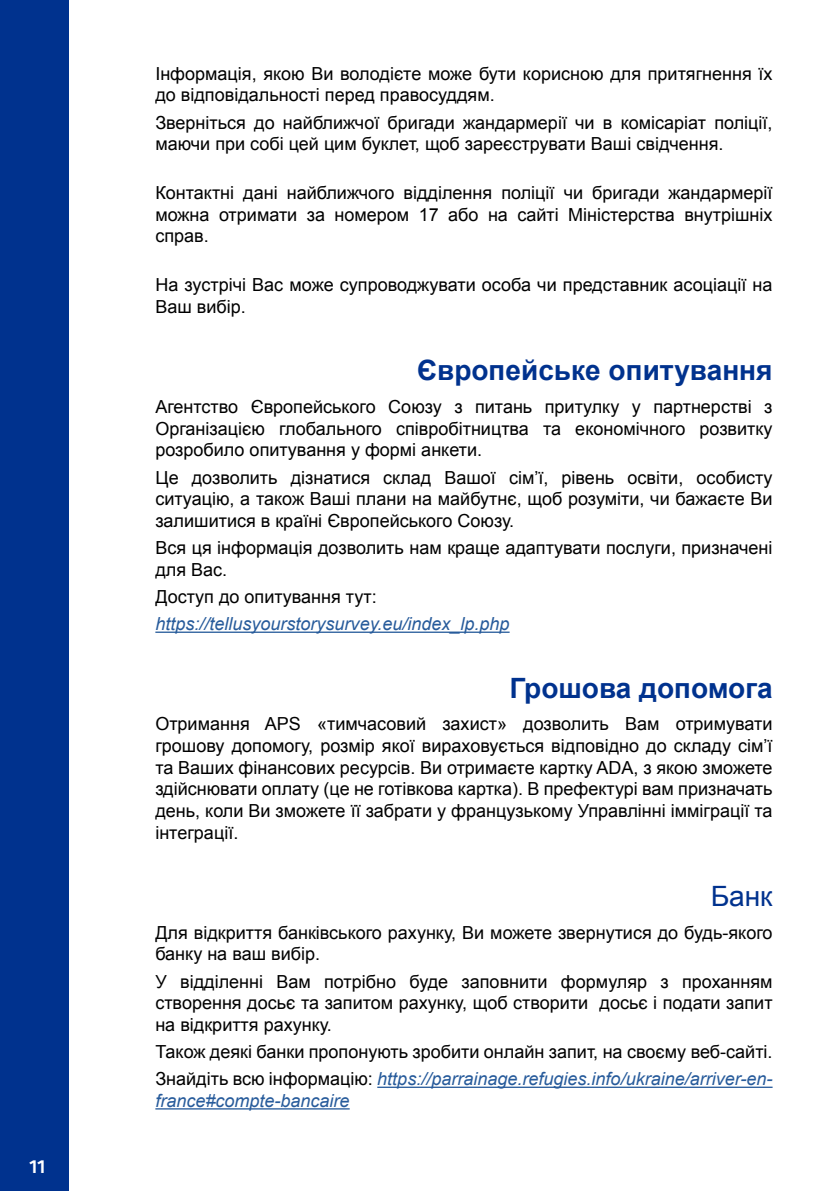
<style>
.page{position:relative;width:840px;height:1191px;background:#fff}
.page>*{position:absolute;margin:0;border:0;box-sizing:border-box;transform-origin:0 0}
.Gros_titre{font:700 28px "Arial";color:#00328e}
.Gros_titre-2{font:28px "Arial";color:#00328e}
.TXT_renf_15_mm{font:18px/21.6px "Arial";color:#000}
.TXT_renf_15_mm-2{font:italic 18px/21.6px "Arial";color:#275b9b}
.t1{font:700 18px "Marianne";color:#fff}
.s1{font-style:normal;color:#000}
</style>
<div class="page">
<div style="left:0;top:0;width:68px;height:1191px;background:#00328e"></div>
<hr style="left:155px;top:631px;width:354px;height:2px;background:#275b9b">
<hr style="left:377px;top:1086px;width:395px;height:2px;background:#275b9b">
<hr style="left:155px;top:1108px;width:194px;height:1px;background:#275b9b">
<p class="t1" style="left:29px;top:1155px;width:18px">11</p>
<p class="TXT_renf_15_mm" style="left:155px;top:63px;width:618px">Інформація, якою Ви володієте може бути корисною для притягнення їх до відповідальності перед правосуддям.</p>
<p class="TXT_renf_15_mm" style="left:155px;top:112px;width:618px">Зверніться до найближчої бригади жандармерії чи в комісаріат поліції, маючи при собі цей цим буклет, щоб зареєструвати Ваші свідчення.</p>
<p class="TXT_renf_15_mm" style="left:155px;top:182px;width:618px;text-align:justify">Контактні дані найближчого відділення поліції чи бригади жандармерії можна отримати за номером 17 або на сайті Міністерства внутрішніх справ.</p>
<p class="TXT_renf_15_mm" style="left:155px;top:274px;width:618px">На зустрічі Вас може супроводжувати особа чи представник асоціації на<br>Ваш вибір.</p>
<p class="Gros_titre" style="left:417px;top:352px;width:356px">Європейське опитування</p>
<p class="TXT_renf_15_mm" style="left:155px;top:396px;width:618px;text-align:justify">Агентство Європейського Союзу з питань притулку у партнерстві з Організацією глобального співробітництва та економічного розвитку розробило опитування у формі анкети.</p>
<p class="TXT_renf_15_mm" style="left:155px;top:467px;width:618px;text-align:justify">Це дозволить дізнатися склад Вашої сім’ї, рівень освіти, особисту ситуацію, а також Ваші плани на майбутнє, щоб розуміти, чи бажаєте Ви залишитися в країні Європейського Союзу.</p>
<p class="TXT_renf_15_mm" style="left:155px;top:537px;width:618px">Вся ця інформація дозволить нам краще адаптувати послуги, призначені для Вас.</p>
<p class="TXT_renf_15_mm" style="left:155px;top:586px;width:223px">Доступ до опитування тут:</p>
<p class="TXT_renf_15_mm-2" style="left:155px;top:613px;width:355px">https://tellusyourstorysurvey.eu/index_lp.php</p>
<p class="Gros_titre" style="left:509px;top:669px;width:264px">Грошова допомога</p>
<p class="TXT_renf_15_mm" style="left:155px;top:713px;width:618px;text-align:justify">Отримання APS «тимчасовий захист» дозволить Вам отримувати грошову допомогу, розмір якої вираховується відповідно до складу сім’ї та Ваших фінансових ресурсів. Ви отримаєте картку ADA, з якою зможете здійснювати оплату (це не готівкова картка). В префектурі вам призначать день, коли Ви зможете її забрати у французькому Управлінні імміграції та інтеграції.</p>
<p class="Gros_titre-2" style="left:710px;top:877px;width:63px">Банк</p>
<p class="TXT_renf_15_mm" style="left:155px;top:921px;width:618px">Для відкриття банківського рахунку, Ви можете звернутися до будь-якого банку на ваш вибір.</p>
<p class="TXT_renf_15_mm" style="left:155px;top:970px;width:618px;text-align:justify">У відділенні Вам потрібно буде заповнити формуляр з проханням створення досьє та запитом рахунку, щоб створити досьє і подати запит на відкриття рахунку.</p>
<p class="TXT_renf_15_mm" style="left:155px;top:1041px;width:618px">Також деякі банки пропонують зробити онлайн запит, на своєму веб-сайті.</p>
<p class="TXT_renf_15_mm-2" style="left:155px;top:1068px;width:618px"><span class="s1">Знайдіть всю інформацію:</span> https://parrainage.refugies.info/ukraine/arriver-en&shy;france#compte-bancaire</p>
</div>
